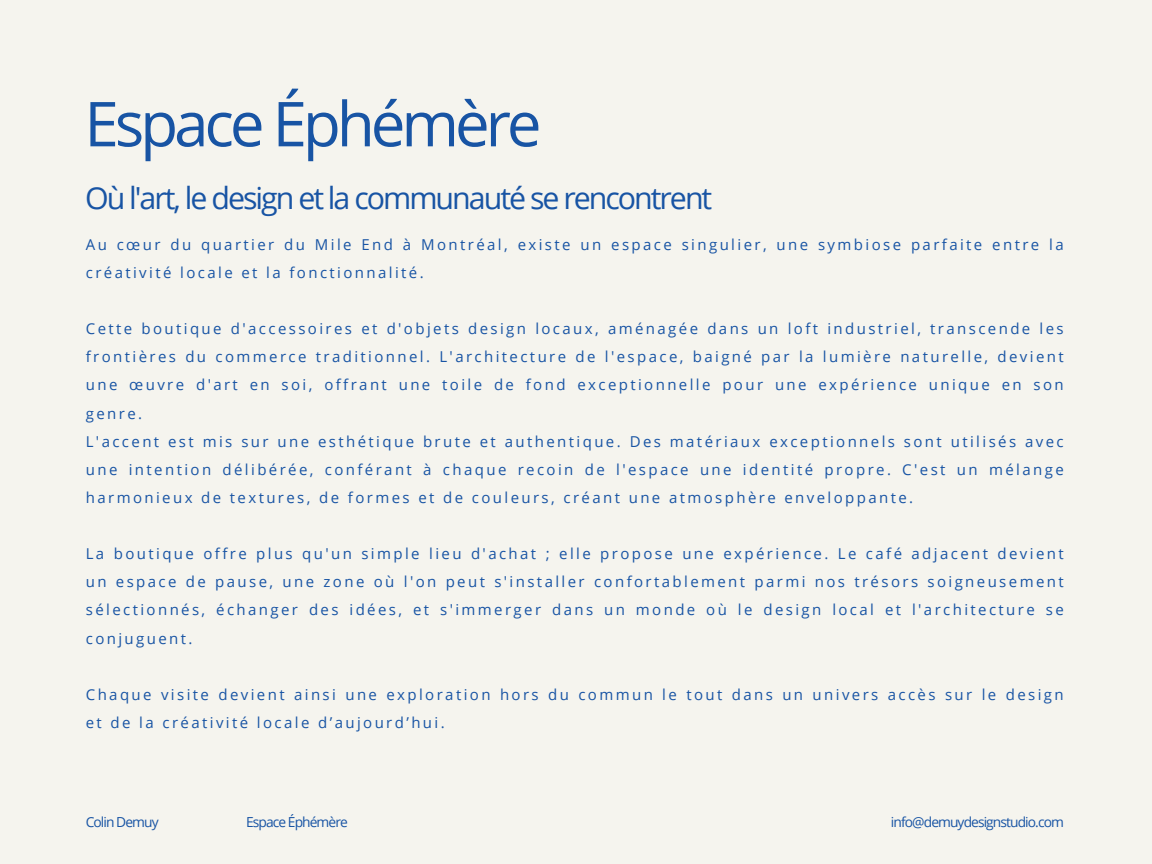
<style>
.page{position:relative;width:1152px;height:864px;background:#f5f4ee}
.page>*{position:absolute;margin:0;border:0;box-sizing:border-box;transform-origin:0 0}
.t1{font:61.95px "Open Sans";letter-spacing:-.065em;color:#1854a4}
.t2{font:30.3px "Open Sans";letter-spacing:-.065em;color:#1854a4}
.t3{font:15px/28.2px "Open Sans";letter-spacing:.16em;color:#1854a4;text-align:justify}
.t4{font:13.8px "Open Sans";letter-spacing:-.065em;color:#1854a4}
</style>
<div class="page">
<p class="t1" style="left:84px;top:80px;width:459px">Espace Éphémère</p>
<p class="t2" style="left:85px;top:177px;width:629px">Où l'art, le design et la communauté se rencontrent</p>
<h1 class="t3" style="left:86px;top:230px;width:979px">Au cœur du quartier du Mile End à Montréal, existe un espace singulier, une symbiose parfaite entre la créativité locale et la fonctionnalité.</h1>
<h2 class="t3" style="left:86px;top:314px;width:979px">Cette boutique d'accessoires et d'objets design locaux, aménagée dans un loft industriel, transcende les frontières du commerce traditionnel. L'architecture de l'espace, baigné par la lumière naturelle, devient une œuvre d'art en soi, offrant une toile de fond exceptionnelle pour une expérience unique en son genre.</h2>
<p class="t3" style="left:86px;top:427px;width:979px">L'accent est mis sur une esthétique brute et authentique. Des matériaux exceptionnels sont utilisés avec une intention délibérée, conférant à chaque recoin de l'espace une identité propre. C'est un mélange harmonieux de textures, de formes et de couleurs, créant une atmosphère enveloppante.</p>
<p class="t3" style="left:86px;top:539px;width:979px">La boutique offre plus qu'un simple lieu d'achat ; elle propose une expérience. Le café adjacent devient un espace de pause, une zone où l'on peut s'installer confortablement parmi nos trésors soigneusement sélectionnés, échanger des idées, et s'immerger dans un monde où le design local et l'architecture se conjuguent.</p>
<p class="t3" style="left:86px;top:680px;width:979px">Chaque visite devient ainsi une exploration hors du commun le tout dans un univers accès sur le design et de la créativité locale d’aujourd’hui.</p>
<p class="t4" style="left:86px;top:812px;width:75px">Colin Demuy</p>
<p class="t4" style="left:246px;top:812px;width:103px">Espace Éphémère</p>
<p class="t4" style="left:891px;top:812px;width:174px">info@demuydesignstudio.com</p>
</div>
